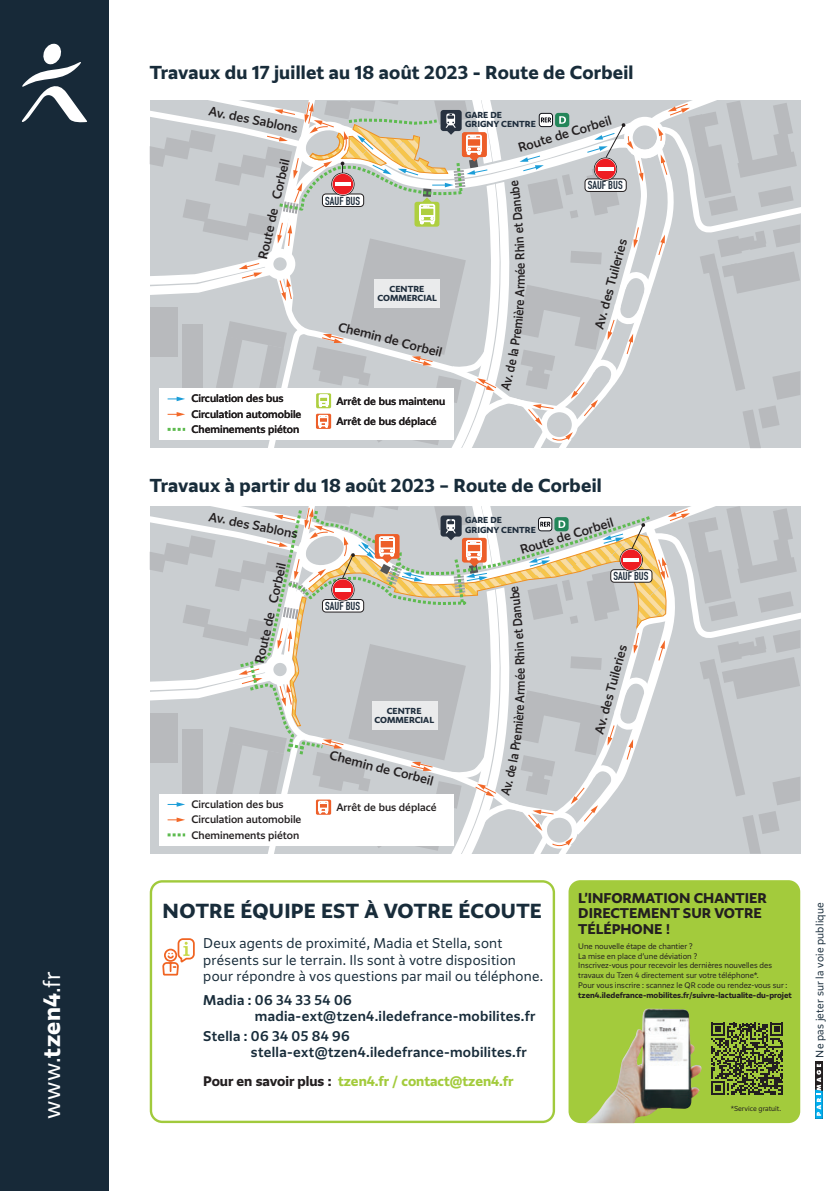
<style>
.page{position:relative;width:840px;height:1191px;background:#fff}
.page>*{position:absolute;margin:0;border:0;box-sizing:border-box;transform-origin:0 0}
.t1{font:300 22px "Grand Paris";color:#fff}
.t2{font:700 18.8px "Grand Paris";letter-spacing:.015em;color:#182c3a}
.t3{font:700 17.4px "Grand Paris";letter-spacing:.01em;color:#182c3a}
.t4{font:300 13.2px/16.2px "Grand Paris";letter-spacing:.02em;color:#182c3a}
.t5{font:500 13.2px/16.2px "Grand Paris";letter-spacing:.02em;color:#182c3a}
.t6{font:700 13px/15.4px "Grand Paris";color:#231f20}
.t7{font:700 12.8px "Grand Paris";color:#a3cb3c}
.t8{font:12px "Grand Paris Five";color:#231f20}
.t9{font:12px "Grand Paris Five";color:#231f20;scale:.9 1}
.t10{font:700 11.4px "DIN Condensed";color:#1e2d3c}
.t11{font:10px/15.4px "Grand Paris Five";color:#231f20}
.t12{font:300 10px "Grand Paris";letter-spacing:.02em;color:#182c3a}
.t13{font:700 8px/9.4px "Grand Paris";color:#1e2d3c}
.t14{font:300 7.4px/10px "Grand Paris";color:#231f20}
.t15{font:700 7.4px "Grand Paris";color:#231f20}
.t16{font:300 6.6px "Grand Paris";color:#231f20}
.s1{font-weight:700}
.s2{color:#231f20}
</style>
<div class="page">
<div style="left:0;top:0;width:109px;height:1191px;background:#172938"></div>
<svg style="left:21px;top:43px;width:66px;height:80px"></svg>
<div style="left:150px;top:880px;width:404px;height:243px;border:2px solid #a1ca3c;border-radius:11px"></div>
<svg style="left:162px;top:938px;width:33px;height:38px"></svg>
<div style="left:814px;top:1061px;width:8px;height:57px;background:#231f20"></div>
<svg style="left:814px;top:1064px;width:8px;height:54px"></svg>
<div style="left:568px;top:880px;width:231px;height:243px;background:#a3cb3c;border-radius:12px"></div>
<svg style="left:711px;top:1022px;width:72px;height:72px"></svg>
<img style="left:586px;top:1008px;width:115px;height:115px">
<svg style="left:150px;top:101px;width:649px;height:347px"></svg>
<svg style="left:150px;top:506px;width:649px;height:347px"></svg>
<h1 class="t1" style="left:38px;top:1118px;width:149px;rotate:-90deg">www.<span class="s1">tzen4</span>.fr</h1>
<h3 class="t3" style="left:150px;top:61px;width:485px">Travaux du 17 juillet au 18 août 2023 - Route de Corbeil</h3>
<h3 class="t8" style="left:210px;top:103px;width:92px;rotate:11deg">Av. des Sablons</h3>
<h3 class="t8" style="left:254px;top:257px;width:104px;rotate:-77deg">Route de Corbeil</h3>
<h3 class="t10" style="left:325px;top:193px;width:37px">SAUF BUS</h3>
<p class="t13" style="left:377px;top:284px;width:61px;text-align:center">CENTRE<br>COMMERCIAL</p>
<h3 class="t8" style="left:340px;top:319px;width:108px;rotate:14deg">Chemin de Corbeil</h3>
<h3 class="t11" style="left:191px;top:391px;width:111px">Circulation des bus<br>Circulation automobile<br>Cheminements piéton</h3>
<h3 class="t11" style="left:336px;top:391px;width:110px;line-height:20.2px">Arrêt de bus maintenu<br>Arrêt de bus déplacé</h3>
<p class="t13" style="left:465px;top:110px;width:72px">GARE DE<br>GRIGNY CENTRE</p>
<h3 class="t8" style="left:516px;top:140px;width:98px;rotate:-17deg">Route de Corbeil</h3>
<h3 class="t9" style="left:512px;top:275px;width:9px;rotate:-90deg">é</h3>
<h3 class="t10" style="left:587px;top:178px;width:37px">SAUF BUS</h3>
<h3 class="t8" style="left:591px;top:326px;width:94px;rotate:-75deg">Av. des Tuileries</h3>
<h3 class="t3" style="left:150px;top:474px;width:453px">Travaux à partir du 18 août 2023 – Route de Corbeil</h3>
<h3 class="t8" style="left:210px;top:509px;width:92px;rotate:11deg">Av. des Sablons</h3>
<h3 class="t8" style="left:251px;top:661px;width:104px;rotate:-77deg">Route de Corbeil</h3>
<h3 class="t10" style="left:325px;top:598px;width:37px">SAUF BUS</h3>
<p class="t13" style="left:374px;top:706px;width:61px;text-align:center">CENTRE<br>COMMERCIAL</p>
<h3 class="t8" style="left:331px;top:747px;width:108px;rotate:14deg">Chemin de Corbeil</h3>
<h3 class="t11" style="left:191px;top:796px;width:111px">Circulation des bus<br>Circulation automobile<br>Cheminements piéton</h3>
<h3 class="t11" style="left:336px;top:799px;width:101px">Arrêt de bus déplacé</h3>
<p class="t13" style="left:465px;top:515px;width:72px">GARE DE<br>GRIGNY CENTRE</p>
<h3 class="t8" style="left:518px;top:542px;width:98px;rotate:-17deg">Route de Corbeil</h3>
<h3 class="t9" style="left:512px;top:680px;width:9px;rotate:-90deg">é</h3>
<h3 class="t10" style="left:613px;top:568px;width:37px">SAUF BUS</h3>
<h3 class="t8" style="left:591px;top:732px;width:94px;rotate:-75deg">Av. des Tuileries</h3>
<h2 class="t2" style="left:162px;top:898px;width:380px">NOTRE ÉQUIPE EST À VOTRE ÉCOUTE</h2>
<h3 class="t4" style="left:203px;top:935px;width:341px">Deux agents de proximité, Madia et Stella, sont présents sur le terrain. Ils sont à votre disposition pour répondre à vos questions par mail ou téléphone.</h3>
<h3 class="t5" style="left:255px;top:991px;width:282px;text-indent:-52px">Madia : 06 34 33 54 06 madia-ext@tzen4.iledefrance-mobilites.fr</h3>
<h3 class="t5" style="left:251px;top:1027px;width:277px;text-indent:-48px">Stella : 06 34 05 84 96 stella-ext@tzen4.iledefrance-mobilites.fr</h3>
<h3 class="t7" style="left:203px;top:1073px;width:311px"><span class="s2">Pour en savoir plus :</span> tzen4.fr / contact@tzen4.fr</h3>
<h3 class="t6" style="left:578px;top:889px;width:190px">L’INFORMATION CHANTIER<br>DIRECTEMENT SUR VOTRE<br>TÉLÉPHONE !</h3>
<p class="t14" style="left:578px;top:940px;width:210px">Une nouvelle étape de chantier ?<br>La mise en place d’une déviation ?<br>Inscrivez-vous pour recevoir les dernières nouvelles des travaux du Tzen 4 directement sur votre téléphone*.<br>Pour vous inscrire : scannez le QR code ou rendez-vous sur :</p>
<p class="t15" style="left:578px;top:990px;width:215px">tzen4.iledefrance-mobilites.fr/suivre-lactualite-du-projet</p>
<p class="t16" style="left:730px;top:1104px;width:52px">*Service gratuit.</p>
<h3 class="t12" style="left:812px;top:1057px;width:157px;rotate:-90deg">Ne pas jeter sur la voie publique</h3>
</div>
